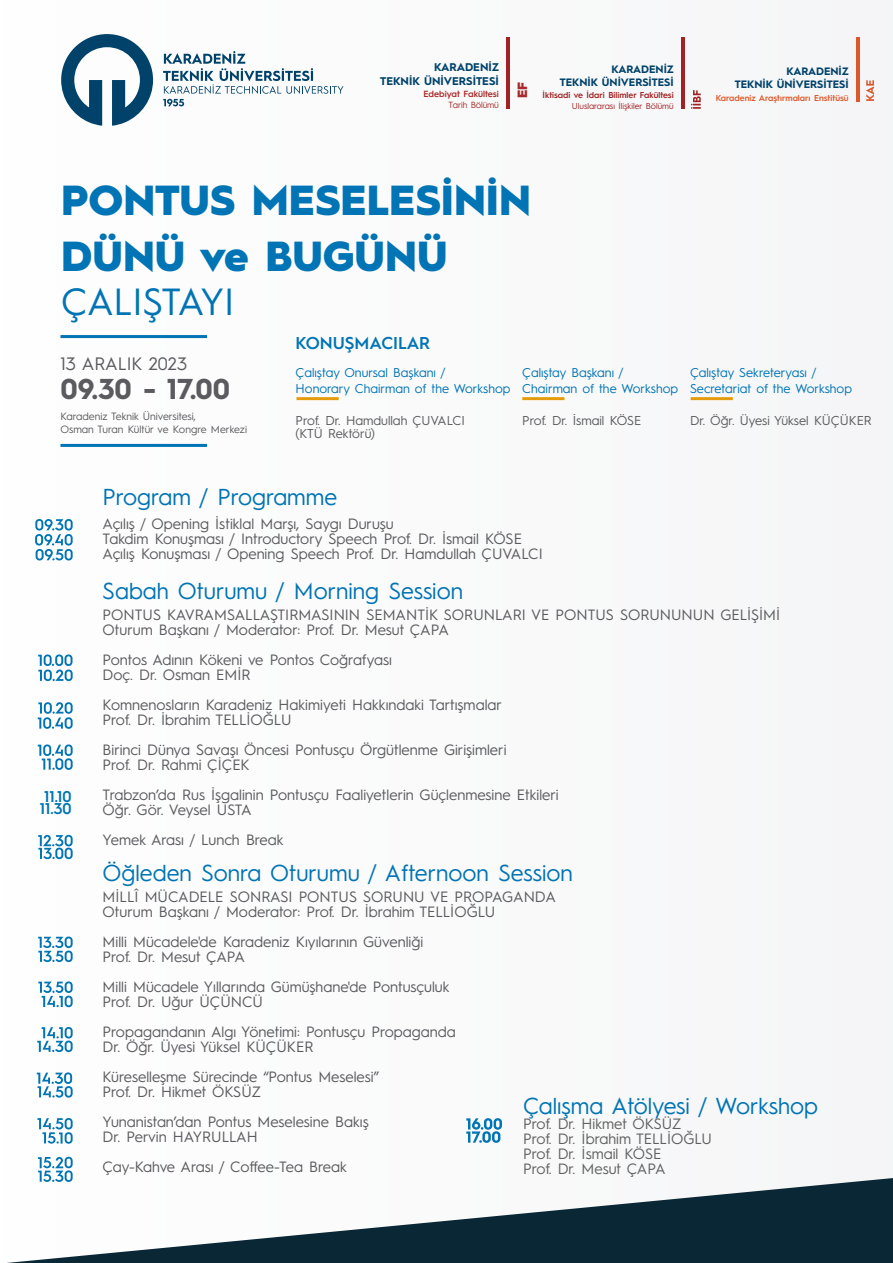
<style>
.page{position:relative;width:893px;height:1263px;background:#fafafa}
.page>*{position:absolute;margin:0;border:0;box-sizing:border-box;transform-origin:0 0}
.t1{font:900 42.15px "Hurme Geometric Sans 1";color:#0074b4}
.t2{font:37.95px "Hurme Geometric Sans 1";letter-spacing:-.01em;color:#0074b4}
.t3{font:700 28.8px "Hurme Geometric Sans 1";color:#5b5b5f}
.t4{font:23.1px "Hurme Geometric Sans 1";color:#0074b4}
.t5{font:18px "Hurme Geometric Sans 1";color:#5b5b5f}
.t6{font:600 17.25px "Hurme Geometric Sans 1";color:#0074b4}
.t7{font:600 15.6px/12.6px "Hurme Geometric Sans 1";color:#0074b4}
.t8{font:15px/15px "Hurme Geometric Sans 1";color:#5b5b5f}
.t9{font:15px/15px "Hurme Geometric Sans 1";color:#606060}
.t10{font:900 13.5px "Hurme Geometric Sans 1";color:#a72b2a}
.t11{font:12.9px/12.9px "Hurme Geometric Sans 1";color:#5b5b5f}
.t12{font:12.75px/15.3px "Hurme Geometric Sans 1";color:#0074b4}
.t13{font:700 11.25px/13.5px "Hurme Geometric Sans 1";color:#00426a;text-align:right}
.t14{font:700 10.8px/12.9px "Hurme Geometric Sans 1";color:#00426a;text-align:right}
.t15{font:10.65px/12.8px "Hurme Geometric Sans 1";color:#5b5b5f}
.t16{font:600 9px "Hurme Geometric Sans 1";color:#a72b2a}
.t17{font:9px "Hurme Geometric Sans 1";letter-spacing:-.02em;color:#a72b2a}
.t18{font:600 8.55px "Hurme Geometric Sans 1";color:#a02224}
.t19{font:600 8.55px "Hurme Geometric Sans 1";color:#dc582a}
.t20{font:8.55px "Hurme Geometric Sans 1";color:#a02224}
</style>
<div class="page">
<hr style="left:60px;top:335px;width:147px;height:3px;background:#0074b4">
<hr style="left:60px;top:444px;width:147px;height:3px;background:#0074b4">
<hr style="left:296px;top:397px;width:43px;height:3px;background:#e59c0c">
<hr style="left:522px;top:397px;width:42px;height:3px;background:#e59c0c">
<hr style="left:691px;top:397px;width:42px;height:3px;background:#e59c0c">
<svg style="left:38px;top:936px;width:35px;height:26px"></svg>
<svg style="left:38px;top:981px;width:35px;height:26px"></svg>
<svg style="left:37px;top:1027px;width:36px;height:25px"></svg>
<svg style="left:37px;top:1072px;width:36px;height:25px"></svg>
<svg style="left:37px;top:1118px;width:36px;height:26px"></svg>
<svg style="left:38px;top:654px;width:35px;height:27px"></svg>
<svg style="left:38px;top:702px;width:35px;height:27px"></svg>
<svg style="left:38px;top:744px;width:35px;height:26px"></svg>
<svg style="left:38px;top:835px;width:35px;height:24px"></svg>
<svg style="left:38px;top:1157px;width:35px;height:20px"></svg>
<svg style="left:35px;top:519px;width:38px;height:41px"></svg>
<svg style="left:466px;top:1118px;width:36px;height:25px"></svg>
<svg style="left:163px;top:51px;width:181px;height:55px"></svg>
<svg style="left:61px;top:34px;width:92px;height:92px"></svg>
<svg style="left:7px;top:1177px;width:886px;height:86px"></svg>
<svg style="left:866px;top:80px;width:8px;height:21px"></svg>
<hr style="left:856px;top:37px;width:3px;height:64px;background:#dc582a">
<svg style="left:691px;top:90px;width:10px;height:19px"></svg>
<hr style="left:681px;top:37px;width:3px;height:72px;background:#a02224">
<hr style="left:507px;top:37px;width:3px;height:72px;background:#a02224">
<p class="t13" style="left:380px;top:60px;width:120px">KARADENİZ<br>TEKNİK ÜNİVERSİTESİ</p>
<p class="t16" style="left:424px;top:88px;width:77px">Edebiyat Fakültesi</p>
<p class="t10" style="left:513px;top:98px;width:18px;rotate:-90deg">EF</p>
<p class="t17" style="left:448px;top:98px;width:52px">Tarih Bölümü</p>
<p class="t14" style="left:560px;top:62px;width:116px">KARADENİZ<br>TEKNİK ÜNİVERSİTESİ</p>
<p class="t18" style="left:543px;top:89px;width:133px">İktisadi ve İdari Bilimler Fakültesi</p>
<p class="t20" style="left:572px;top:100px;width:103px">Uluslararası İlişkiler Bölümü</p>
<p class="t14" style="left:735px;top:64px;width:116px">KARADENİZ<br>TEKNİK ÜNİVERSİTESİ</p>
<p class="t19" style="left:716px;top:92px;width:134px">Karadeniz Araştırmaları Enstitüsü</p>
<h1 class="t1" style="left:61px;top:170px;width:471px">PONTUS MESELESİNİN</h1>
<h1 class="t1" style="left:61px;top:227px;width:388px">DÜNÜ ve BUGÜNÜ</h1>
<h2 class="t2" style="left:61px;top:275px;width:175px">ÇALIŞTAYI</h2>
<p class="t5" style="left:60px;top:351px;width:128px">13 ARALIK 2023</p>
<h3 class="t3" style="left:60px;top:368px;width:171px">09.30 - 17.00</h3>
<p class="t15" style="left:60px;top:409px;width:188px">Karadeniz Teknik Üniversitesi,<br>Osman Turan Kültür ve Kongre Merkezi</p>
<p class="t6" style="left:296px;top:330px;width:136px">KONUŞMACILAR</p>
<p class="t12" style="left:296px;top:364px;width:216px">Çalıştay Onursal Başkanı /<br>Honorary Chairman of the Workshop</p>
<p class="t11" style="left:296px;top:414px;width:171px">Prof. Dr. Hamdullah ÇUVALCI (KTÜ Rektörü)</p>
<p class="t12" style="left:522px;top:364px;width:157px">Çalıştay Başkanı /<br>Chairman of the Workshop</p>
<p class="t11" style="left:522px;top:414px;width:121px">Prof. Dr. İsmail KÖSE</p>
<p class="t12" style="left:690px;top:364px;width:163px">Çalıştay Sekreteryası /<br>Secretariat of the Workshop</p>
<p class="t11" style="left:690px;top:414px;width:183px">Dr. Öğr. Üyesi Yüksel KÜÇÜKER</p>
<h3 class="t4" style="left:103px;top:481px;width:236px">Program / Programme</h3>
<p class="t8" style="left:103px;top:516px;width:442px">Açılış / Opening İstiklal Marşı, Saygı Duruşu<br>Takdim Konuşması / Introductory Speech Prof. Dr. İsmail KÖSE<br>Açılış Konuşması / Opening Speech Prof. Dr. Hamdullah ÇUVALCI</p>
<p class="t7" style="left:40px;top:789px;width:33px">11.10<br>11.30</p>
<h3 class="t4" style="left:103px;top:575px;width:362px">Sabah Oturumu / Morning Session</h3>
<p class="t8" style="left:103px;top:606px;width:679px">PONTUS KAVRAMSALLAŞTIRMASININ SEMANTİK SORUNLARI VE PONTUS SORUNUNUN GELİŞİMİ<br>Oturum Başkanı / Moderator: Prof. Dr. Mesut ÇAPA</p>
<p class="t8" style="left:103px;top:651px;width:291px">Pontos Adının Kökeni ve Pontos Coğrafyası<br>Doç. Dr. Osman EMİR</p>
<p class="t8" style="left:103px;top:696px;width:401px">Komnenosların Karadeniz Hakimiyeti Hakkındaki Tartışmalar<br>Prof. Dr. İbrahim TELLİOĞLU</p>
<p class="t8" style="left:103px;top:741px;width:405px">Birinci Dünya Savaşı Öncesi Pontusçu Örgütlenme Girişimleri<br>Prof. Dr. Rahmi ÇİÇEK</p>
<p class="t8" style="left:103px;top:786px;width:458px">Trabzon’da Rus İşgalinin Pontusçu Faaliyetlerin Güçlenmesine Etkileri<br>Öğr. Gör. Veysel USTA</p>
<p class="t8" style="left:103px;top:831px;width:182px">Yemek Arası / Lunch Break</p>
<h3 class="t4" style="left:103px;top:857px;width:472px">Öğleden Sonra Oturumu / Afternoon Session</h3>
<p class="t8" style="left:103px;top:888px;width:455px">MİLLÎ MÜCADELE SONRASI PONTUS SORUNU VE PROPAGANDA<br>Oturum Başkanı / Moderator: Prof. Dr. İbrahim TELLİOĞLU</p>
<p class="t8" style="left:103px;top:933px;width:322px">Milli Mücadele'de Karadeniz Kıyılarının Güvenliği<br>Prof. Dr. Mesut ÇAPA</p>
<p class="t8" style="left:103px;top:978px;width:348px">Milli Mücadele Yıllarında Gümüşhane'de Pontusçuluk<br>Prof. Dr. Uğur ÜÇÜNCÜ</p>
<p class="t8" style="left:103px;top:1023px;width:355px">Propagandanın Algı Yönetimi: Pontusçu Propaganda<br>Dr. Öğr. Üyesi Yüksel KÜÇÜKER</p>
<p class="t8" style="left:103px;top:1068px;width:278px">Küreselleşme Sürecinde “Pontus Meselesi”<br>Prof. Dr. Hikmet ÖKSÜZ</p>
<p class="t8" style="left:103px;top:1113px;width:268px">Yunanistan’dan Pontus Meselesine Bakış<br>Dr. Pervin HAYRULLAH</p>
<p class="t8" style="left:103px;top:1158px;width:246px">Çay-Kahve Arası / Coffee-Tea Break</p>
<h3 class="t4" style="left:523px;top:1089px;width:297px">Çalışma Atölyesi / Workshop</h3>
<p class="t9" style="left:523px;top:1115px;width:190px">Prof. Dr. Hikmet ÖKSÜZ<br>Prof. Dr. İbrahim TELLİOĞLU<br>Prof. Dr. İsmail KÖSE<br>Prof. Dr. Mesut ÇAPA</p>
</div>
